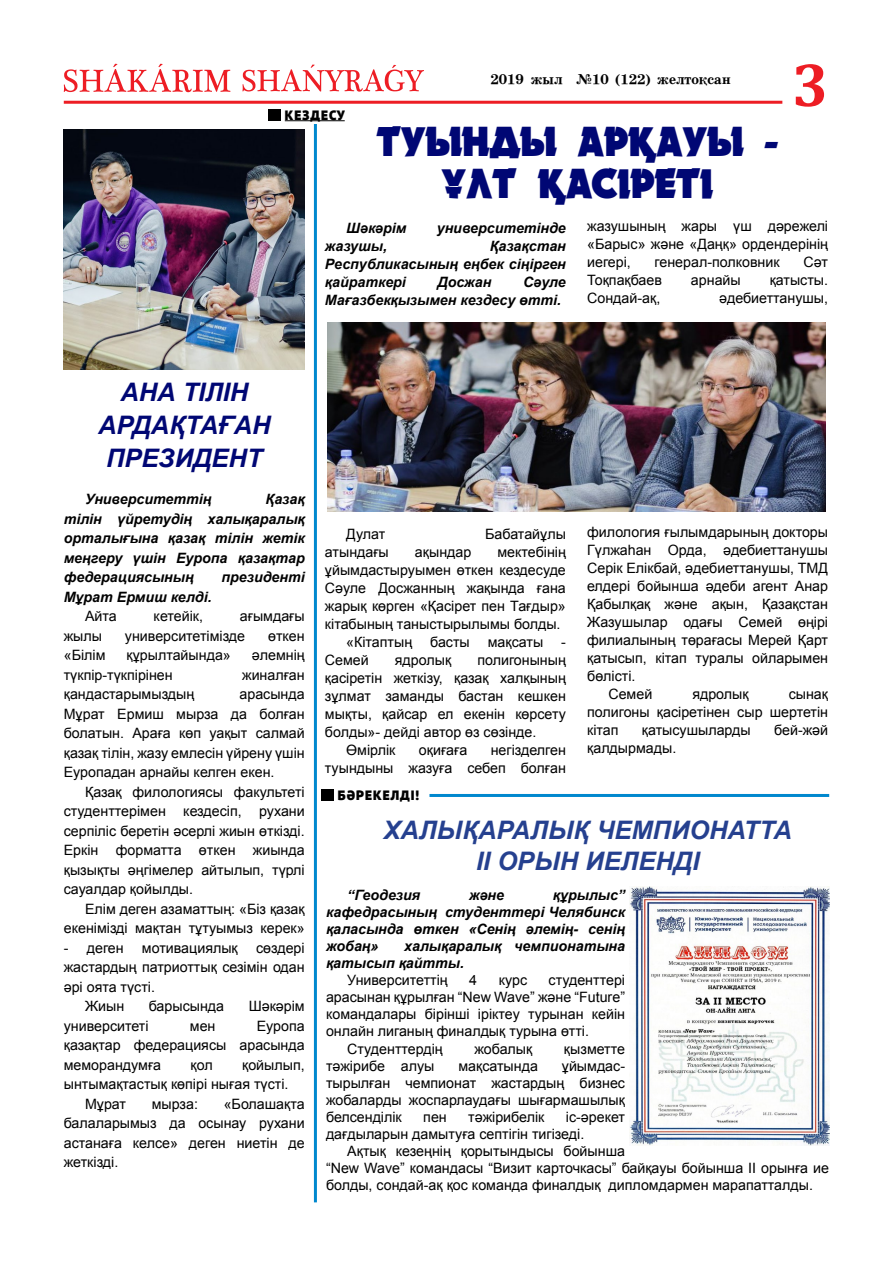
<style>
.page{position:relative;width:893px;height:1263px;background:#fff}
.page>*{position:absolute;margin:0;border:0;box-sizing:border-box;transform-origin:0 0}
.t1{font:700 62.4px "Cambria";color:#ed1d24}
.t2{font:700 36px/42px "Electron.kz";color:#000774;text-align:center}
.t3{font:italic 700 25.5px/30.6px "Arial";color:#25408f;text-align:center}
.t4{font:italic 700 25.5px "Arial";color:#000774}
.t5{font:14.25px/19.5px "Arial";color:#000;text-align:justify}
.t6{font:italic 700 14.25px/19.5px "Arial";color:#000;text-align:justify}
.t7{font:700 13.5px "School Book.kz";color:#000}
.t8{font:900 13.5px "PT Sans Pro";letter-spacing:.08em;color:#000}
</style>
<div class="page">
<hr style="left:64px;top:101px;width:718px;height:3px;background:#ed1d24">
<svg style="left:64px;top:64px;width:166px;height:28px"></svg>
<svg style="left:242px;top:65px;width:182px;height:27px"></svg>
<img style="left:64px;top:130px;width:241px;height:239px">
<hr style="left:429px;top:794px;width:400px;height:3px;background:#0088ce">
<hr style="left:314px;top:124px;width:3px;height:1078px;background:#0088ce">
<img style="left:629px;top:886px;width:200px;height:260px">
<div style="left:268px;top:109px;width:13px;height:12px;background:#000"></div>
<hr style="left:285px;top:120px;width:60px;height:1px;background:#000">
<div style="left:321px;top:789px;width:13px;height:12px;background:#000"></div>
<img style="left:327px;top:322px;width:499px;height:189px">
<p class="t8" style="left:285px;top:106px;width:61px">кездесу</p>
<p class="t7" style="left:491px;top:71px;width:242px">2019 жыл №10 (122) желтоқсан</p>
<h1 class="t1" style="left:792px;top:47px;width:39px">3</h1>
<h2 class="t2" style="left:377px;top:120px;width:403px">ТУЫНДЫ АРҚАУЫ -<br>ҰЛТ ҚАСІРЕТІ</h2>
<p class="t5" style="left:587px;top:217px;width:242px;line-height:18px">жазушының жары үш дәрежелі «Барыс» және «Даңқ» ордендерінің иегері,</p>
<p class="t6" style="left:346px;top:218px;width:62px">Шәкәрім</p>
<p class="t6" style="left:437px;top:218px;width:131px">университетінде</p>
<p class="t6" style="left:325px;top:236px;width:64px">жазушы,</p>
<p class="t6" style="left:325px;top:237px;width:242px;line-height:18px;text-indent:165px">Қазақстан Республикасының еңбек сіңірген қайраткері</p>
<p class="t5" style="left:655px;top:252px;width:127px">генерал-полковник</p>
<p class="t5" style="left:803px;top:252px;width:26px">Сәт</p>
<p class="t5" style="left:587px;top:270px;width:76px">Тоқпақбаев</p>
<p class="t5" style="left:691px;top:270px;width:51px">арнайы</p>
<p class="t5" style="left:770px;top:270px;width:60px">қатысты.</p>
<p class="t5" style="left:587px;top:288px;width:75px">Сондай-ақ,</p>
<p class="t5" style="left:719px;top:288px;width:111px">әдебиеттанушы,</p>
<p class="t6" style="left:325px;top:273px;width:242px;line-height:18px;text-indent:198px">Сәуле<br>Мағазбекқызымен кездесу өтті.</p>
<p class="t6" style="left:438px;top:272px;width:55px">Досжан</p>
<h3 class="t4" style="left:120px;top:376px;width:20px">ана</h3>
<h3 class="t4" style="left:183px;top:376px;width:14px">тілін</h3>
<h3 class="t4" style="left:98px;top:409px;width:18px">ардақта</h3>
<h3 class="t4" style="left:218px;top:409px;width:36px">ған</h3>
<h3 class="t4" style="left:106px;top:442px;width:19px">президент</h3>
<p class="t6" style="left:85px;top:490px;width:128px">Университеттің</p>
<p class="t6" style="left:64px;top:490px;width:242px;text-indent:202px">Қазақ тілін үйретудің халықаралық орталығына қазақ тілін жетік меңгеру үшін Еуропа қазақтар федерациясының</p>
<p class="t6" style="left:221px;top:568px;width:85px">президенті</p>
<p class="t6" style="left:64px;top:588px;width:149px">Мұрат Ермиш келді.</p>
<p class="t5" style="left:85px;top:607px;width:33px">Айта</p>
<p class="t5" style="left:154px;top:607px;width:51px">кетейік,</p>
<p class="t5" style="left:240px;top:607px;width:66px">ағымдағы</p>
<p class="t5" style="left:64px;top:626px;width:40px">жылы</p>
<p class="t5" style="left:125px;top:626px;width:122px">университетімізде</p>
<p class="t5" style="left:268px;top:626px;width:38px">өткен</p>
<p class="t5" style="left:64px;top:646px;width:43px">«Білім</p>
<p class="t5" style="left:126px;top:646px;width:106px">құрылтайында»</p>
<p class="t5" style="left:252px;top:646px;width:54px">әлемнің</p>
<p class="t5" style="left:64px;top:665px;width:110px">түкпір-түкпірінен</p>
<p class="t5" style="left:242px;top:665px;width:64px">жиналған</p>
<p class="t5" style="left:64px;top:685px;width:132px">қандастарымыздың</p>
<p class="t5" style="left:64px;top:685px;width:242px;text-indent:176px">арасында Мұрат Ермиш мырза да болған болатын. Араға көп уақыт салмай қазақ тілін, жазу емлесін үйрену үшін Еуропадан арнайы келген екен.</p>
<p class="t5" style="left:64px;top:782px;width:242px;text-indent:21px">Қазақ филологиясы факультеті студенттерімен кездесіп, рухани серпіліс беретін әсерлі жиын өткізді.<br>Еркін форматта өткен жиында қызықты әңгімелер айтылып, түрлі сауалдар қойылды.</p>
<p class="t5" style="left:64px;top:899px;width:242px;text-align:right">Елім деген азаматтың: «Біз қазақ екенімізді мақтан тұтуымыз керек»</p>
<p class="t5" style="left:64px;top:938px;width:61px">- деген</p>
<p class="t5" style="left:142px;top:938px;width:97px">мотивациялық</p>
<p class="t5" style="left:256px;top:938px;width:50px">сөздері</p>
<p class="t5" style="left:64px;top:958px;width:242px">жастардың патриоттық сезімін одан</p>
<p class="t5" style="left:64px;top:977px;width:93px">әрі оята түсті.</p>
<p class="t5" style="left:85px;top:997px;width:41px">Жиын</p>
<p class="t5" style="left:149px;top:997px;width:77px">барысында</p>
<p class="t5" style="left:249px;top:997px;width:58px">Шәкәрім</p>
<p class="t5" style="left:64px;top:1016px;width:86px">университеті</p>
<p class="t5" style="left:190px;top:1016px;width:27px">мен</p>
<p class="t5" style="left:64px;top:1016px;width:242px;text-indent:193px">Еуропа қазақтар федерациясы арасында меморандумға</p>
<p class="t5" style="left:191px;top:1055px;width:24px">қол</p>
<p class="t5" style="left:242px;top:1055px;width:64px">қойылып,</p>
<p class="t5" style="left:64px;top:1074px;width:226px">ынтымақтастық көпірі нығая түсті.</p>
<p class="t5" style="left:85px;top:1094px;width:43px">Мұрат</p>
<p class="t5" style="left:152px;top:1094px;width:48px">мырза:</p>
<p class="t5" style="left:64px;top:1094px;width:242px;text-indent:160px">«Болашақта балаларымыз да осынау рухани астанаға келсе» деген ниетін де жеткізді.</p>
<p class="t5" style="left:346px;top:524px;width:41px">Дулат</p>
<p class="t5" style="left:485px;top:524px;width:82px">Бабатайұлы</p>
<p class="t5" style="left:325px;top:542px;width:65px">атындағы</p>
<p class="t5" style="left:415px;top:542px;width:58px">ақындар</p>
<p class="t5" style="left:497px;top:542px;width:70px">мектебінің</p>
<p class="t5" style="left:325px;top:560px;width:242px">ұйымдастыруымен өткен кездесуде</p>
<p class="t5" style="left:325px;top:578px;width:242px">Сәуле Досжанның жақында ғана</p>
<p class="t5" style="left:325px;top:596px;width:242px">жарық көрген «Қасірет пен Тағдыр»</p>
<p class="t5" style="left:325px;top:614px;width:237px">кітабының таныстырылымы болды.</p>
<p class="t5" style="left:346px;top:632px;width:68px">«Кітаптың</p>
<p class="t5" style="left:430px;top:632px;width:41px">басты</p>
<p class="t5" style="left:488px;top:632px;width:57px">мақсаты</p>
<p class="t5" style="left:561px;top:632px;width:6px">-</p>
<p class="t5" style="left:325px;top:650px;width:45px">Семей</p>
<p class="t5" style="left:395px;top:650px;width:58px">ядролық</p>
<p class="t5" style="left:477px;top:650px;width:90px">полигонының</p>
<p class="t5" style="left:325px;top:668px;width:242px">қасіретін жеткізу, қазақ халқының</p>
<p class="t5" style="left:325px;top:686px;width:242px">зұлмат заманды бастан кешкен</p>
<p class="t5" style="left:325px;top:704px;width:242px">мықты, қайсар ел екенін көрсету</p>
<p class="t5" style="left:325px;top:722px;width:213px">болды»- дейді автор өз сөзінде.</p>
<p class="t5" style="left:346px;top:740px;width:51px">Өмірлік</p>
<p class="t5" style="left:419px;top:740px;width:50px">оқиғаға</p>
<p class="t5" style="left:325px;top:741px;width:242px;line-height:18px;text-align:right">негізделген<br>туындыны жазуға себеп болған</p>
<p class="t8" style="left:338px;top:786px;width:83px">бәрекелді!</p>
<p class="t5" style="left:587px;top:522px;width:242px">филология ғылымдарының докторы</p>
<p class="t5" style="left:587px;top:540px;width:242px">Гүлжаһан Орда, әдебиеттанушы</p>
<p class="t5" style="left:587px;top:558px;width:242px">Серік Елікбай, әдебиеттанушы, ТМД</p>
<p class="t5" style="left:587px;top:576px;width:242px">елдері бойынша әдеби агент Анар</p>
<p class="t5" style="left:587px;top:594px;width:242px">Қабылқақ және ақын, Қазақстан</p>
<p class="t5" style="left:587px;top:612px;width:242px">Жазушылар одағы Семей өңірі</p>
<p class="t5" style="left:587px;top:630px;width:242px">филиалының төрағасы Мерей Қарт</p>
<p class="t5" style="left:587px;top:648px;width:242px">қатысып, кітап туралы ойларымен</p>
<p class="t5" style="left:587px;top:666px;width:50px">бөлісті.</p>
<p class="t5" style="left:608px;top:684px;width:45px">Семей</p>
<p class="t5" style="left:692px;top:684px;width:58px">ядролық</p>
<p class="t5" style="left:587px;top:685px;width:242px;line-height:18px;text-indent:202px">сынақ полигоны қасіретінен сыр шертетін кітап</p>
<p class="t5" style="left:642px;top:720px;width:110px">қатысушыларды</p>
<p class="t5" style="left:774px;top:720px;width:56px">бей-жәй</p>
<p class="t5" style="left:587px;top:738px;width:91px">қалдырмады.</p>
<h3 class="t3" style="left:384px;top:816px;width:410px">ХАЛЫҚАРАЛЫҚ ЧЕМПИОНАТТА<br>ІІ ОРЫН ИЕЛЕНДІ</h3>
<p class="t6" style="left:347px;top:885px;width:75px">“Геодезия</p>
<p class="t6" style="left:469px;top:885px;width:36px">және</p>
<p class="t6" style="left:326px;top:887px;width:301px;line-height:17.1px;text-indent:227px">құрылыс” кафедрасының студенттері Челябинск қаласында өткен «Сенің әлемің- сенің жобаң»</p>
<p class="t6" style="left:326px;top:938px;width:301px;line-height:17.1px;text-indent:78px">халықаралық чемпионатына қатысып қайтты.</p>
<p class="t5" style="left:347px;top:970px;width:102px">Университеттің</p>
<p class="t5" style="left:469px;top:970px;width:9px">4</p>
<p class="t5" style="left:499px;top:970px;width:30px">курс</p>
<p class="t5" style="left:549px;top:970px;width:78px">студенттері</p>
<p class="t5" style="left:326px;top:988px;width:301px">арасынан құрылған “New Wave” және “Future”</p>
<p class="t5" style="left:326px;top:1005px;width:301px">командалары бірінші іріктеу турынан кейін</p>
<p class="t5" style="left:326px;top:1022px;width:265px">онлайн лиганың финалдық турына өтті.</p>
<p class="t5" style="left:347px;top:1039px;width:97px">Студенттердің</p>
<p class="t5" style="left:474px;top:1039px;width:60px">жобалық</p>
<p class="t5" style="left:564px;top:1039px;width:63px">қызметте</p>
<p class="t5" style="left:326px;top:1056px;width:110px">тәжірибе алуы</p>
<p class="t5" style="left:458px;top:1056px;width:81px">мақсатында</p>
<p class="t5" style="left:326px;top:1057px;width:301px;line-height:17.1px;text-indent:236px">ұйымдас&shy;тырылған чемпионат жастардың бизнес жобаларды жоспарлаудағы шығармашылық белсенділік</p>
<p class="t5" style="left:423px;top:1107px;width:25px">пен</p>
<p class="t5" style="left:468px;top:1107px;width:78px">тәжірибелік</p>
<p class="t5" style="left:326px;top:1108px;width:301px;line-height:17.1px;text-indent:240px">іс-әрекет дағдыларын дамытуға септігін тигізеді.</p>
<p class="t5" style="left:326px;top:1143px;width:505px;line-height:17.1px;text-align:left;text-indent:21px">Ақтық кезеңнің қорытындысы бойынша<br>“New Wave” командасы “Визит карточкасы” байқауы бойынша ІІ орынға ие болды, сондай-ақ қос команда финалдық дипломдармен марапатталды.</p>
</div>
